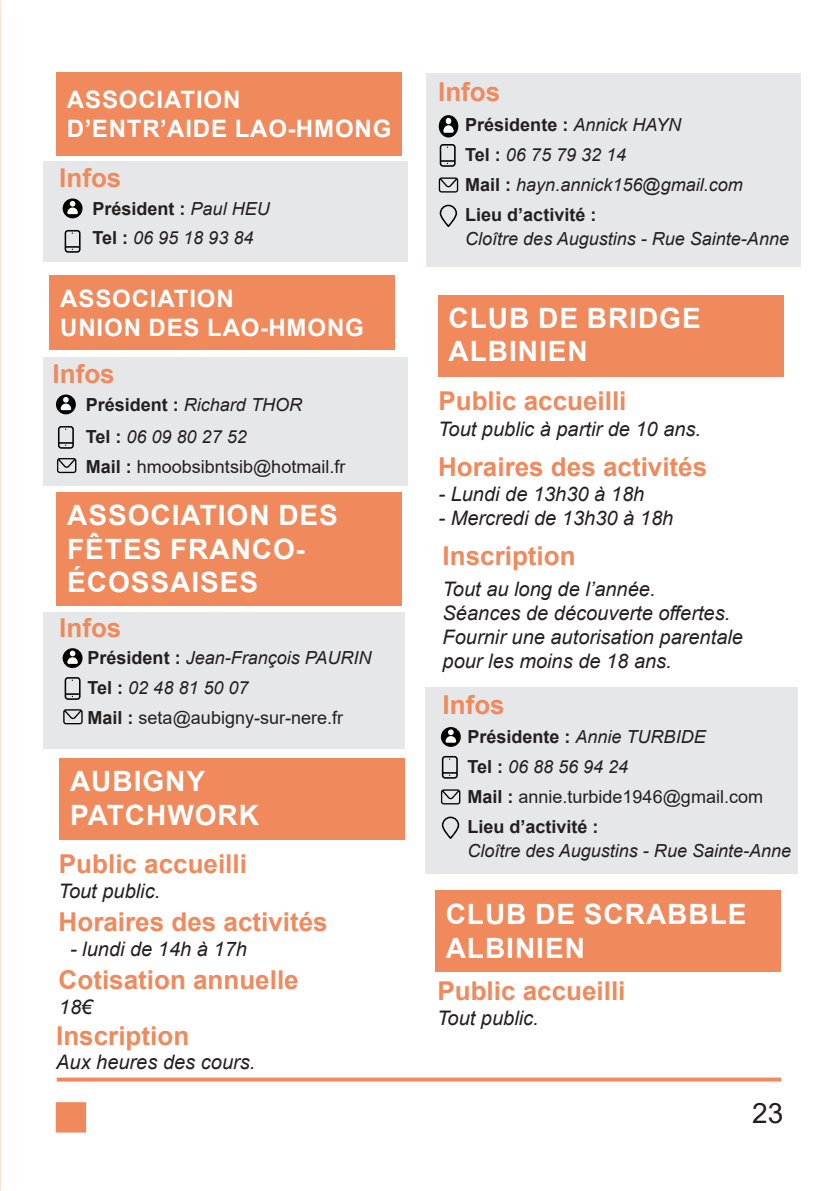
<style>
.page{position:relative;width:840px;height:1191px;background:#fff}
.page>*{position:absolute;margin:0;border:0;box-sizing:border-box;transform-origin:0 0}
.t1{font:700 28px/33.6px "Arial";letter-spacing:.035em;color:#fff}
.t2{font:28px "Arial";color:#231f20}
.t3{font:700 26px "Arial";color:#f0895c}
.t4{font:700 24px "Arial";letter-spacing:.035em;color:#fff}
.t5{font:italic 20px/24px "Arial";color:#231f20}
.t6{font:italic 18px/24px "Arial";color:#231f20}
.t7{font:18px/30px "Arial";color:#231f20}
.t8{font:700 18px "Arial";color:#231f20}
.s1{font-weight:400;font-style:italic}
.s2{font-weight:700;font-style:normal}
.s3{font-weight:700}
.s4{font-style:italic}
</style>
<div class="page">
<img style="left:0;top:472px;width:1px;height:719px">
<div style="left:426px;top:73px;width:374px;height:193px;background:#e6e7e9"></div>
<div style="left:43px;top:161px;width:365px;height:100px;background:#e6e7e9"></div>
<div style="left:43px;top:612px;width:362px;height:137px;background:#e6e7e9"></div>
<svg style="left:57px;top:1077px;width:723px;height:4px;background:#f29973"></svg>
<div style="left:56px;top:1102px;width:30px;height:30px;background:#f0895c"></div>
<svg style="left:65px;top:677px;width:15px;height:23px"></svg>
<svg style="left:63px;top:709px;width:20px;height:15px"></svg>
<div style="left:63px;top:648px;width:19px;height:20px;background:#000;border-radius:50%"></div>
<svg style="left:67px;top:650px;width:11px;height:14px"></svg>
<div style="left:57px;top:72px;width:344px;height:83px;background:#f0895c"></div>
<div style="left:63px;top:198px;width:19px;height:20px;background:#000;border-radius:50%"></div>
<svg style="left:67px;top:201px;width:11px;height:13px"></svg>
<div style="left:57px;top:492px;width:344px;height:114px;background:#f0895c"></div>
<svg style="left:439px;top:144px;width:16px;height:23px"></svg>
<svg style="left:438px;top:177px;width:20px;height:15px"></svg>
<svg style="left:439px;top:205px;width:18px;height:22px"></svg>
<div style="left:438px;top:115px;width:20px;height:22px;background:#000;border-radius:50%"></div>
<svg style="left:443px;top:118px;width:10px;height:15px"></svg>
<div style="left:60px;top:758px;width:344px;height:81px;background:#f0895c"></div>
<div style="left:438px;top:295px;width:344px;height:81px;background:#f0895c"></div>
<svg style="left:65px;top:230px;width:15px;height:23px"></svg>
<div style="left:43px;top:357px;width:365px;height:129px;background:#e6e7e9"></div>
<div style="left:50px;top:275px;width:345px;height:75px;background:#f0895c"></div>
<svg style="left:56px;top:394px;width:20px;height:20px"></svg>
<svg style="left:61px;top:397px;width:10px;height:13px"></svg>
<svg style="left:58px;top:426px;width:16px;height:23px"></svg>
<svg style="left:57px;top:458px;width:19px;height:15px"></svg>
<div style="left:425px;top:687px;width:372px;height:186px;background:#e6e7e9"></div>
<svg style="left:441px;top:756px;width:16px;height:22px"></svg>
<svg style="left:440px;top:789px;width:20px;height:15px"></svg>
<svg style="left:441px;top:816px;width:18px;height:23px"></svg>
<svg style="left:440px;top:727px;width:20px;height:20px"></svg>
<svg style="left:445px;top:729px;width:11px;height:13px"></svg>
<div style="left:435px;top:890px;width:344px;height:81px;background:#f0895c"></div>
<p class="t4" style="left:67px;top:83px;width:175px">ASSOCIATION</p>
<p class="t4" style="left:67px;top:111px;width:326px">D’ENTR’AIDE LAO-HMONG</p>
<p class="t3" style="left:59px;top:159px;width:64px">Infos</p>
<p class="t8" style="left:92px;top:196px;width:179px">Président : <span class="s1">Paul HEU</span></p>
<p class="t6" style="left:92px;top:226px;width:162px"><span class="s2">Tel :</span> 06 95 18 93 84</p>
<p class="t4" style="left:60px;top:281px;width:175px">ASSOCIATION</p>
<p class="t4" style="left:60px;top:310px;width:305px">UNION DES LAO-HMONG</p>
<p class="t3" style="left:52px;top:355px;width:64px">Infos</p>
<p class="t6" style="left:86px;top:393px;width:218px"><span class="s2">Président :</span> Richard THOR</p>
<p class="t7" style="left:86px;top:421px;width:261px"><span class="s3">Tel :</span> <span class="s4">06 09 80 27 52<br></span><span class="s3">Mail :</span> hmoobsibntsib@hotmail.fr</p>
<p class="t1" style="left:67px;top:498px;width:272px">ASSOCIATION DES<br>FÊTES FRANCO-<br>ÉCOSSAISES</p>
<p class="t3" style="left:59px;top:609px;width:64px">Infos</p>
<p class="t6" style="left:87px;top:646px;width:285px"><span class="s2">Président :</span> Jean-François PAURIN</p>
<p class="t6" style="left:87px;top:676px;width:162px"><span class="s2">Tel :</span> 02 48 81 50 07</p>
<p class="t7" style="left:87px;top:702px;width:257px"><span class="s3">Mail :</span> seta@aubigny-sur-nere.fr</p>
<p class="t1" style="left:70px;top:764px;width:190px">AUBIGNY<br>PATCHWORK</p>
<p class="t3" style="left:59px;top:845px;width:189px">Public accueilli</p>
<p class="t5" style="left:59px;top:879px;width:103px">Tout public.</p>
<p class="t3" style="left:59px;top:903px;width:270px">Horaires des activités</p>
<p class="t5" style="left:70px;top:937px;width:178px">- lundi de 14h à 17h</p>
<p class="t3" style="left:59px;top:962px;width:241px">Cotisation annuelle</p>
<p class="t5" style="left:59px;top:995px;width:35px">18€</p>
<p class="t3" style="left:56px;top:1017px;width:134px">Inscription</p>
<p class="t5" style="left:56px;top:1050px;width:200px">Aux heures des cours.</p>
<p class="t3" style="left:438px;top:74px;width:64px">Infos</p>
<p class="t8" style="left:465px;top:112px;width:217px">Présidente : <span class="s1">Annick HAYN</span></p>
<p class="t6" style="left:465px;top:143px;width:162px"><span class="s2">Tel :</span> 06 75 79 32 14</p>
<p class="t6" style="left:465px;top:173px;width:279px"><span class="s2">Mail :</span> hayn.annick156@gmail.com</p>
<p class="t6" style="left:465px;top:203px;width:325px"><span class="s2">Lieu d’activité :<br></span>Cloître des Augustins - Rue Sainte-Anne</p>
<p class="t1" style="left:448px;top:301px;width:253px">CLUB DE BRIDGE<br>ALBINIEN</p>
<p class="t3" style="left:438px;top:383px;width:189px">Public accueilli</p>
<p class="t5" style="left:438px;top:417px;width:264px">Tout public à partir de 10 ans.</p>
<p class="t3" style="left:438px;top:448px;width:270px">Horaires des activités</p>
<p class="t5" style="left:438px;top:482px;width:207px">- Lundi de 13h30 à 18h</p>
<p class="t5" style="left:438px;top:506px;width:236px">- Mercredi de 13h30 à 18h</p>
<p class="t3" style="left:442px;top:537px;width:134px">Inscription</p>
<p class="t5" style="left:442px;top:577px;width:302px">Tout au long de l’année.<br>Séances de découverte offertes.<br>Fournir une autorisation parentale pour les moins de 18 ans.</p>
<p class="t3" style="left:442px;top:686px;width:64px">Infos</p>
<p class="t6" style="left:467px;top:725px;width:240px"><span class="s2">Présidente :</span> Annie TURBIDE</p>
<p class="t6" style="left:467px;top:755px;width:162px"><span class="s2">Tel :</span> 06 88 56 94 24</p>
<p class="t7" style="left:467px;top:781px;width:297px"><span class="s3">Mail :</span> annie.turbide1946@gmail.com</p>
<p class="t6" style="left:467px;top:815px;width:325px"><span class="s2">Lieu d’activité :<br></span>Cloître des Augustins - Rue Sainte-Anne</p>
<p class="t1" style="left:445px;top:897px;width:302px">CLUB DE SCRABBLE<br>ALBINIEN</p>
<p class="t3" style="left:437px;top:973px;width:189px">Public accueilli</p>
<p class="t5" style="left:437px;top:1006px;width:103px">Tout public.</p>
<p class="t2" style="left:751px;top:1093px;width:33px">23</p>
</div>
